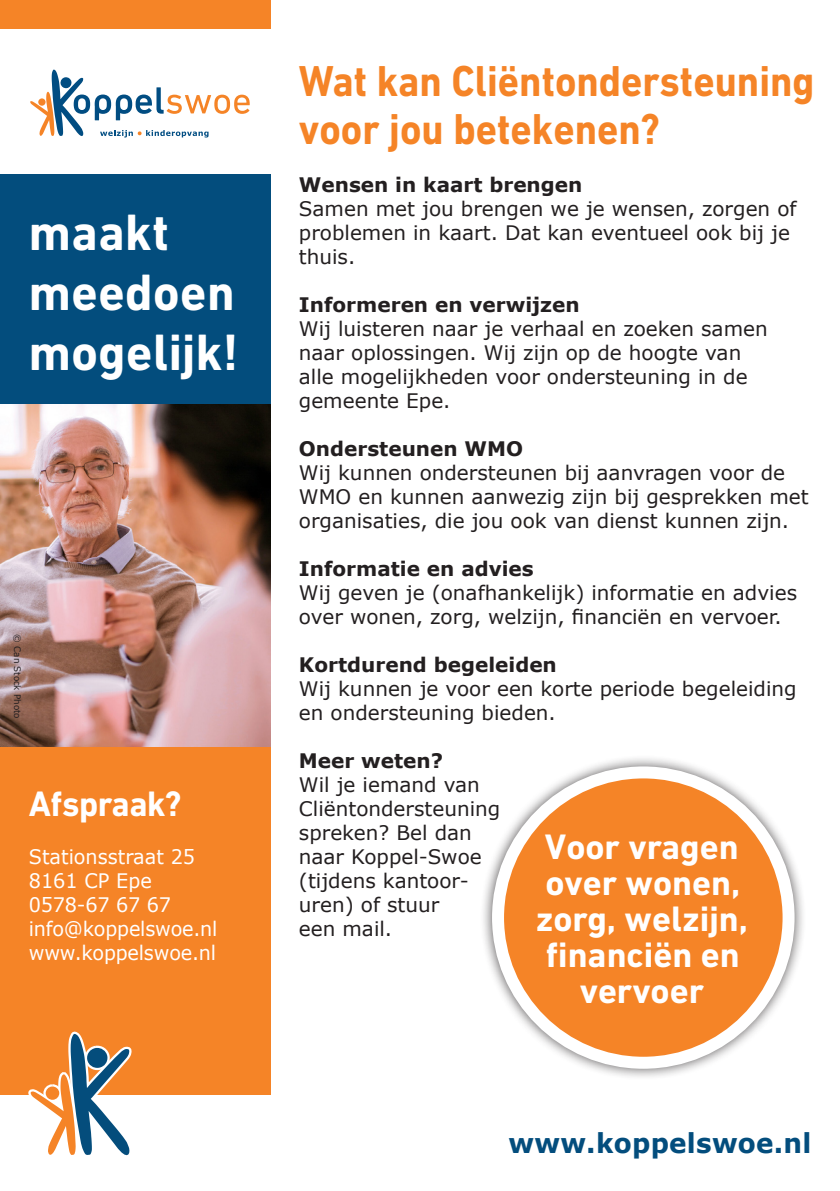
<style>
.page{position:relative;width:840px;height:1191px;background:#fff}
.page>*{position:absolute;margin:0;border:0;box-sizing:border-box;transform-origin:0 0}
.t1{font:700 52px/60px "DIN Next W1 G";letter-spacing:.01em;color:#fff;scale:.96 1}
.Body{font:700 44px/48px "DIN Next W1 G";color:#f58427;scale:.92 1}
.Body-2{font:700 36px/36px "DIN Next W1 G";color:#fff;text-align:center}
.Body-3{font:700 36px "DIN Next W1 G";color:#fff;scale:.96 1}
.t2{font:700 27.2px "Verdana";letter-spacing:.01em;color:#034d7d;scale:.96 1}
.Body-4{font:20px/24px "Verdana";color:#231f20}
.Body-5{font:700 20px "Verdana";color:#231f20}
.Body-6{font:20px/24px "Verdana";letter-spacing:-.01em;color:#fff;scale:.96 1}
.Body-7{font:9px "Verdana";color:#231f20}
</style>
<div class="page">
<div style="left:0;top:174px;width:270px;height:231px;background:#034d7d"></div>
<div style="left:0;top:404px;width:270px;height:690px;background:#f58427"></div>
<div style="left:0;top:0;width:270px;height:28px;background:#f58427"></div>
<svg style="left:30px;top:70px;width:219px;height:67px"></svg>
<svg style="left:28px;top:1031px;width:104px;height:125px"></svg>
<img style="left:0;top:404px;width:270px;height:343px">
<div style="left:480px;top:754px;width:326px;height:326px;background:#231f20;opacity:.75"></div>
<div style="left:497px;top:772px;width:291px;height:290px;background:#f58427;border-radius:50%"></div>
<div style="left:491px;top:766px;width:303px;height:302px;border:12px solid #fff;border-radius:50%"></div>
<p class="t1" style="left:29px;top:202px;width:220px">maakt meedoen mogelijk!</p>
<p class="Body-7" style="left:24px;top:634px;width:86px;rotate:90deg">© Can Stock Photo</p>
<p class="Body-3" style="left:29px;top:783px;width:161px">Afspraak?</p>
<p class="Body-6" style="left:29px;top:845px;width:175px">Stationsstraat 25<br>8161 CP Epe</p>
<p class="Body-6" style="left:29px;top:893px;width:149px">0578-67 67 67</p>
<p class="Body-6" style="left:29px;top:917px;width:198px">info@koppelswoe.nl</p>
<p class="Body-6" style="left:29px;top:941px;width:196px">www.koppelswoe.nl</p>
<p class="Body" style="left:299px;top:57px;width:561px">Wat kan Cliëntondersteuning voor jou betekenen?</p>
<p class="Body-5" style="left:299px;top:171px;width:285px">Wensen in kaart brengen</p>
<p class="Body-4" style="left:299px;top:197px;width:499px">Samen met jou brengen we je wensen, zorgen of problemen in kaart. Dat kan eventueel ook bij je thuis.</p>
<p class="Body-5" style="left:299px;top:291px;width:282px">Informeren en verwijzen</p>
<p class="Body-4" style="left:299px;top:317px;width:470px">Wij luisteren naar je verhaal en zoeken samen naar oplossingen. Wij zijn op de hoogte van alle mogelijkheden voor ondersteuning in de gemeente Epe.</p>
<p class="Body-5" style="left:299px;top:435px;width:226px">Ondersteunen WMO</p>
<p class="Body-4" style="left:299px;top:461px;width:511px">Wij kunnen ondersteunen bij aanvragen voor de<br>WMO en kunnen aanwezig zijn bij gesprekken met organisaties, die jou ook van dienst kunnen zijn.</p>
<p class="Body-5" style="left:299px;top:555px;width:236px">Informatie en advies</p>
<p class="Body-4" style="left:299px;top:581px;width:499px">Wij geven je (onafhankelijk) informatie en advies over wonen, zorg, welzijn, financiën en vervoer.</p>
<p class="Body-5" style="left:299px;top:651px;width:259px">Kortdurend begeleiden</p>
<p class="Body-4" style="left:299px;top:677px;width:499px">Wij kunnen je voor een korte periode begeleiding en ondersteuning bieden.</p>
<p class="Body-5" style="left:299px;top:747px;width:146px">Meer weten?</p>
<p class="Body-4" style="left:299px;top:773px;width:182px">Wil je iemand van</p>
<p class="Body-4" style="left:299px;top:797px;width:203px">Cliëntondersteuning</p>
<p class="Body-4" style="left:299px;top:821px;width:174px">spreken? Bel dan</p>
<p class="Body-4" style="left:299px;top:845px;width:184px">naar Koppel-Swoe</p>
<p class="Body-4" style="left:299px;top:869px;width:171px">(tijdens kantoor-</p>
<p class="Body-4" style="left:299px;top:893px;width:142px">uren) of stuur</p>
<p class="Body-4" style="left:299px;top:917px;width:95px">een mail.</p>
<p class="Body-2" style="left:535px;top:828px;width:213px">Voor vragen over wonen, zorg, welzijn, financiën en vervoer</p>
<p class="t2" style="left:508px;top:1123px;width:317px">www.koppelswoe.nl</p>
</div>
